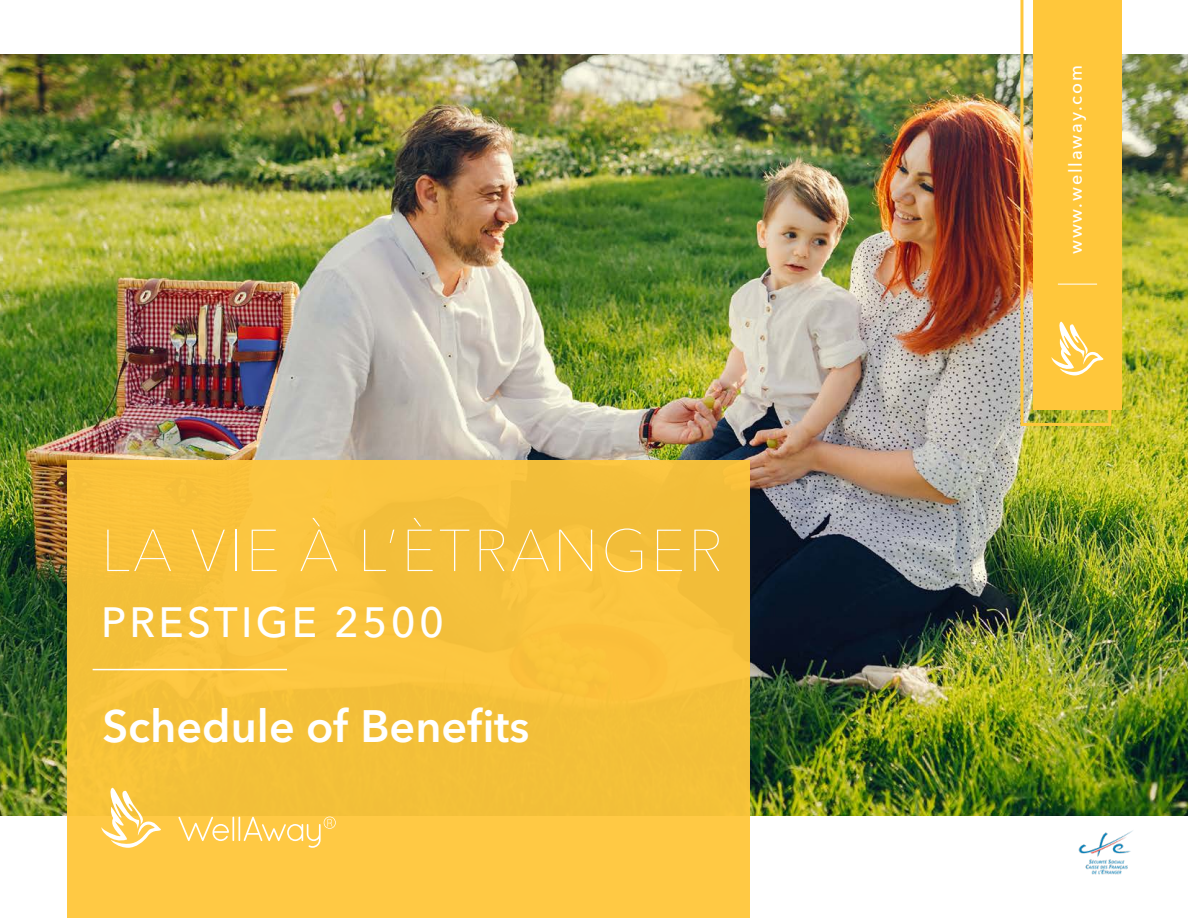
<style>
.page{position:relative;width:1188px;height:918px;background:#fff}
.page>*{position:absolute;margin:0;border:0;box-sizing:border-box;transform-origin:0 0}
.t1{font:200 58.5px "Avenir Next";letter-spacing:.05em;color:#fff}
.t2{font:600 45px "Avenir Next";color:#fff}
.t3{font:500 42px "Avenir Next";letter-spacing:.08em;color:#fff}
.t4{font:500 18px "Avenir Next";letter-spacing:.1em;color:#fff}
</style>
<div class="page">
<img style="left:0;top:54px;width:1188px;height:762px">
<img style="left:1079px;top:830px;width:54px;height:44px">
<div style="left:67px;top:460px;width:683px;height:458px;background:#ffc73b"></div>
<div style="left:1033px;top:0;width:89px;height:409px;background:#ffc73b"></div>
<svg style="left:1020px;top:0;width:91px;height:426px"></svg>
<hr style="left:1058px;top:284px;width:39px;height:1px;background:#fff">
<svg style="left:178px;top:817px;width:51px;height:24px"></svg>
<hr style="left:232px;top:817px;width:2px;height:24px;background:#fff">
<svg style="left:239px;top:817px;width:97px;height:31px"></svg>
<hr style="left:93px;top:669px;width:194px;height:1px;background:#fff">
<svg style="left:101px;top:786px;width:60px;height:62px"></svg>
<h1 class="t1" style="left:101px;top:501px;width:623px">LA VIE À L’ÈTRANGER</h1>
<p class="t3" style="left:101px;top:587px;width:345px">PRESTIGE 2500</p>
<p class="t2" style="left:102px;top:687px;width:429px">Schedule of Benefits</p>
<p class="t4" style="left:1060px;top:254px;width:190px;rotate:-90deg">www.wellaway.com</p>
</div>
